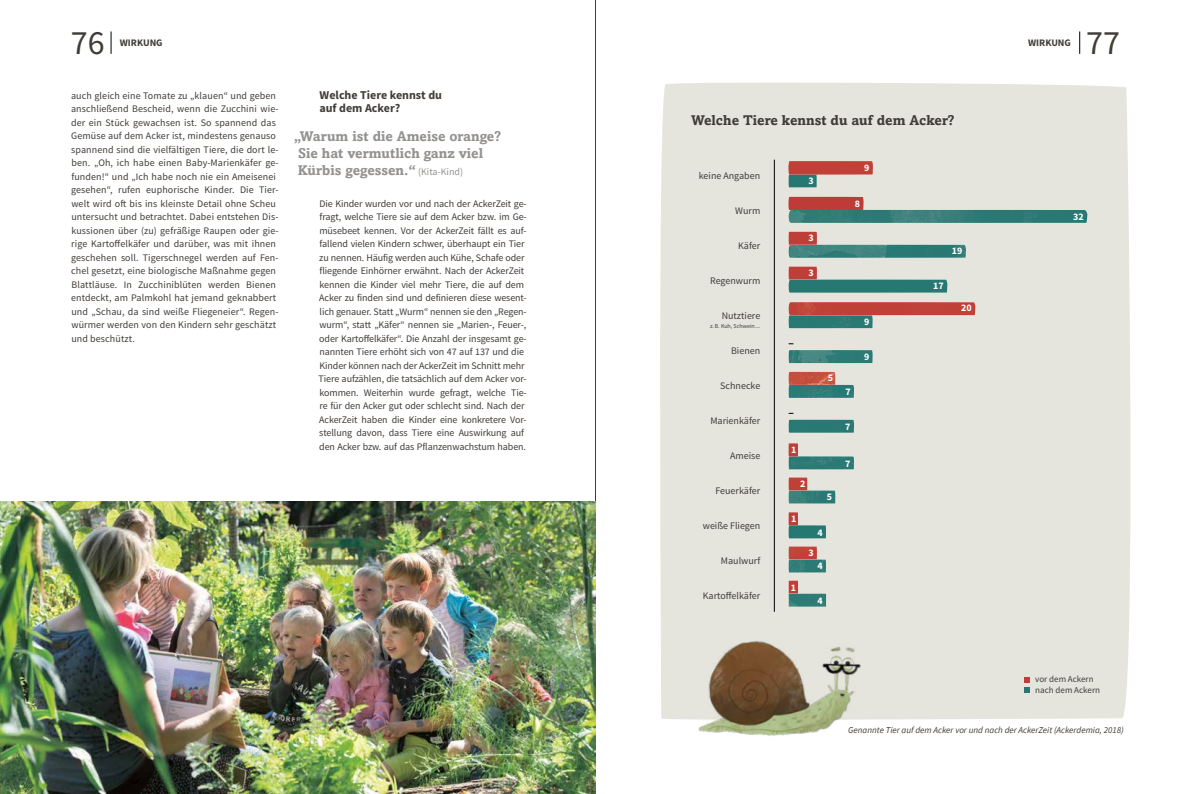
<style>
.page{position:relative;width:1191px;height:794px;background:#fff}
.page>*{position:absolute;margin:0;border:0;box-sizing:border-box;transform-origin:0 0}
.t1{font:34px "Source Sans Pro";color:#413c38}
.t2{font:700 14px/16.8px "Amasis MT Pro";color:#949290}
.t3{font:700 14px "Amasis MT Pro";color:#413c38}
.t4{font:700 12px/13.5px "Source Sans Pro";color:#413c38}
.t5{font:10px/13.5px "Source Sans Pro";letter-spacing:-.005em;color:#413c38}
.t6{font:700 10px "Source Sans Pro";letter-spacing:.01em;color:#fff}
.t7{font:700 10px "Source Sans Pro";color:#413c38}
.t8{font:italic 9px "Source Sans Pro";color:#413c38}
.t9{font:9px "Source Sans Pro";color:#413c38}
.t10{font:6px "Source Sans Pro";color:#413c38}
.s1{font-family:"Source Sans Pro";font-weight:400;font-size:10px}
</style>
<div class="page">
<hr style="left:595px;top:0;width:1px;height:794px;background:#413c38">
<div style="left:660px;top:82px;width:471px;height:638px;background:#e5e5de"></div>
<svg style="left:788px;top:174px;width:84px;height:13px"></svg>
<img style="left:788px;top:161px;width:84px;height:13px">
<svg style="left:788px;top:315px;width:187px;height:13px;background:#93b4ae"></svg>
<img style="left:788px;top:302px;width:187px;height:13px">
<svg style="left:788px;top:443px;width:66px;height:26px;background:#8ba7a0"></svg>
<svg style="left:788px;top:197px;width:299px;height:26px;background:#7fa9a4"></svg>
<img style="left:788px;top:197px;width:75px;height:13px">
<img style="left:788px;top:350px;width:84px;height:13px">
<svg style="left:788px;top:232px;width:178px;height:26px;background:#8ba6a0"></svg>
<svg style="left:788px;top:372px;width:66px;height:26px"></svg>
<img style="left:788px;top:372px;width:47px;height:13px">
<svg style="left:788px;top:477px;width:47px;height:26px"></svg>
<img style="left:788px;top:477px;width:19px;height:13px">
<svg style="left:788px;top:266px;width:159px;height:27px;background:#87a39d"></svg>
<img style="left:788px;top:420px;width:66px;height:13px">
<svg style="left:788px;top:512px;width:38px;height:26px"></svg>
<svg style="left:788px;top:546px;width:38px;height:26px"></svg>
<img style="left:788px;top:546px;width:29px;height:13px">
<svg style="left:1023px;top:677px;width:6px;height:16px"></svg>
<img style="left:0;top:501px;width:595px;height:293px">
<img style="left:671px;top:622px;width:200px;height:114px">
<hr style="left:774px;top:160px;width:1px;height:452px;background:#000">
<svg style="left:788px;top:580px;width:38px;height:13px"></svg>
<img style="left:788px;top:593px;width:38px;height:13px">
<svg style="left:1079px;top:31px;width:1px;height:23px"></svg>
<svg style="left:111px;top:31px;width:1px;height:23px"></svg>
<h1 class="t1" style="left:71px;top:21px;width:35px">76</h1>
<h1 class="t1" style="left:1086px;top:21px;width:35px">77</h1>
<p class="t7" style="left:120px;top:36px;width:44px">WIRKUNG</p>
<p class="t7" style="left:1028px;top:36px;width:44px">WIRKUNG</p>
<p class="t5" style="left:71px;top:89px;width:209px">auch gleich eine Tomate zu „klauen“ und geben anschließend Bescheid, wenn die Zucchini wie&shy;der ein Stück gewachsen ist. So spannend das Gemüse auf dem Acker ist, mindestens genauso spannend sind die vielfältigen Tiere, die dort le&shy;ben. „Oh, ich habe einen Baby-Marienkäfer ge&shy;funden!“ und „Ich habe noch nie ein Ameisenei gesehen“, rufen euphorische Kinder. Die Tier&shy;welt wird oft bis ins kleinste Detail ohne Scheu untersucht und betrachtet. Dabei entstehen Dis&shy;kussionen über (zu) gefräßige Raupen oder gie&shy;rige Kartoffelkäfer und darüber, was mit ihnen geschehen soll. Tigerschnegel werden auf Fen&shy;chel gesetzt, eine biologische Maßnahme gegen Blattläuse. In Zucchiniblüten werden Bienen entdeckt, am Palmkohl hat jemand geknabbert und „Schau, da sind weiße Fliegeneier“. Regen&shy;würmer werden von den Kindern sehr geschätzt und beschützt.</p>
<p class="t4" style="left:319px;top:88px;width:124px">Welche Tiere kennst du auf dem Acker?</p>
<h2 class="t2" style="left:294px;top:128px;width:209px">„Warum ist die Ameise orange?<br>Sie hat vermutlich ganz viel<br>Kürbis gegessen.“ <span class="s1">(Kita-Kind)</span></h2>
<p class="t5" style="left:319px;top:197px;width:209px">Die Kinder wurden vor und nach der AckerZeit ge&shy;fragt, welche Tiere sie auf dem Acker bzw. im Ge&shy;müsebeet kennen. Vor der AckerZeit fällt es auf&shy;fallend vielen Kindern schwer, überhaupt ein Tier zu nennen. Häufig werden auch Kühe, Schafe oder fliegende Einhörner erwähnt. Nach der AckerZeit kennen die Kinder viel mehr Tiere, die auf dem Acker zu finden sind und definieren diese wesent&shy;lich genauer. Statt „Wurm“ nennen sie den „Regen&shy;wurm“, statt „Käfer“ nennen sie „Marien-, Feuer-, oder Kartoffelkäfer“. Die Anzahl der insgesamt ge&shy;nannten Tiere erhöht sich von 47 auf 137 und die Kinder können nach der AckerZeit im Schnitt mehr Tiere aufzählen, die tatsächlich auf dem Acker vor&shy;kommen. Weiterhin wurde gefragt, welche Tie&shy;re für den Acker gut oder schlecht sind. Nach der AckerZeit haben die Kinder eine konkretere Vor&shy;stellung davon, dass Tiere eine Auswirkung auf den Acker bzw. auf das Pflanzenwachstum haben.</p>
<h2 class="t3" style="left:691px;top:112px;width:265px">Welche Tiere kennst du auf dem Acker?</h2>
<p class="t5" style="left:699px;top:169px;width:63px">keine Angaben</p>
<p class="t5" style="left:735px;top:204px;width:27px">Wurm</p>
<p class="t5" style="left:738px;top:239px;width:24px">Käfer</p>
<p class="t5" style="left:710px;top:274px;width:52px">Regenwurm</p>
<p class="t5" style="left:721px;top:309px;width:40px">Nutztiere</p>
<p class="t5" style="left:731px;top:344px;width:31px">Bienen</p>
<p class="t5" style="left:720px;top:379px;width:42px">Schnecke</p>
<p class="t5" style="left:710px;top:414px;width:51px">Marienkäfer</p>
<p class="t5" style="left:730px;top:449px;width:32px">Ameise</p>
<p class="t5" style="left:715px;top:484px;width:46px">Feuerkäfer</p>
<p class="t5" style="left:703px;top:519px;width:59px">weiße Fliegen</p>
<p class="t5" style="left:721px;top:554px;width:41px">Maulwurf</p>
<p class="t5" style="left:703px;top:589px;width:59px">Kartoffelkäfer</p>
<p class="t10" style="left:710px;top:323px;width:52px">z.B. Kuh, Schwein...</p>
<p class="t6" style="left:808px;top:174px;width:7px">3</p>
<p class="t6" style="left:808px;top:232px;width:7px">3</p>
<p class="t6" style="left:808px;top:267px;width:7px">3</p>
<p class="t6" style="left:864px;top:161px;width:7px">9</p>
<p class="t6" style="left:855px;top:197px;width:7px">8</p>
<p class="t6" style="left:828px;top:372px;width:7px">5</p>
<p class="t6" style="left:791px;top:443px;width:7px">1</p>
<p class="t6" style="left:800px;top:477px;width:7px">2</p>
<p class="t6" style="left:791px;top:512px;width:7px">1</p>
<p class="t6" style="left:827px;top:491px;width:7px">5</p>
<p class="t6" style="left:817px;top:526px;width:7px">4</p>
<p class="t6" style="left:808px;top:546px;width:7px">3</p>
<p class="t6" style="left:790px;top:581px;width:7px">1</p>
<p class="t6" style="left:817px;top:560px;width:7px">4</p>
<p class="t6" style="left:817px;top:594px;width:7px">4</p>
<p class="t6" style="left:845px;top:385px;width:7px">7</p>
<p class="t6" style="left:845px;top:420px;width:7px">7</p>
<p class="t6" style="left:845px;top:457px;width:7px">7</p>
<p class="t6" style="left:864px;top:315px;width:7px">9</p>
<p class="t6" style="left:864px;top:350px;width:7px">9</p>
<p class="t6" style="left:952px;top:244px;width:12px">19</p>
<p class="t6" style="left:933px;top:279px;width:12px">17</p>
<p class="t6" style="left:961px;top:301px;width:12px">20</p>
<p class="t6" style="left:1073px;top:210px;width:12px">32</p>
<p class="t9" style="left:1035px;top:674px;width:60px">vor dem Ackern</p>
<p class="t9" style="left:1035px;top:684px;width:66px">nach dem Ackern</p>
<p class="t8" style="left:848px;top:724px;width:277px">Genannte Tier auf dem Acker vor und nach der AckerZeit (Ackerdemia, 2018)</p>
</div>
